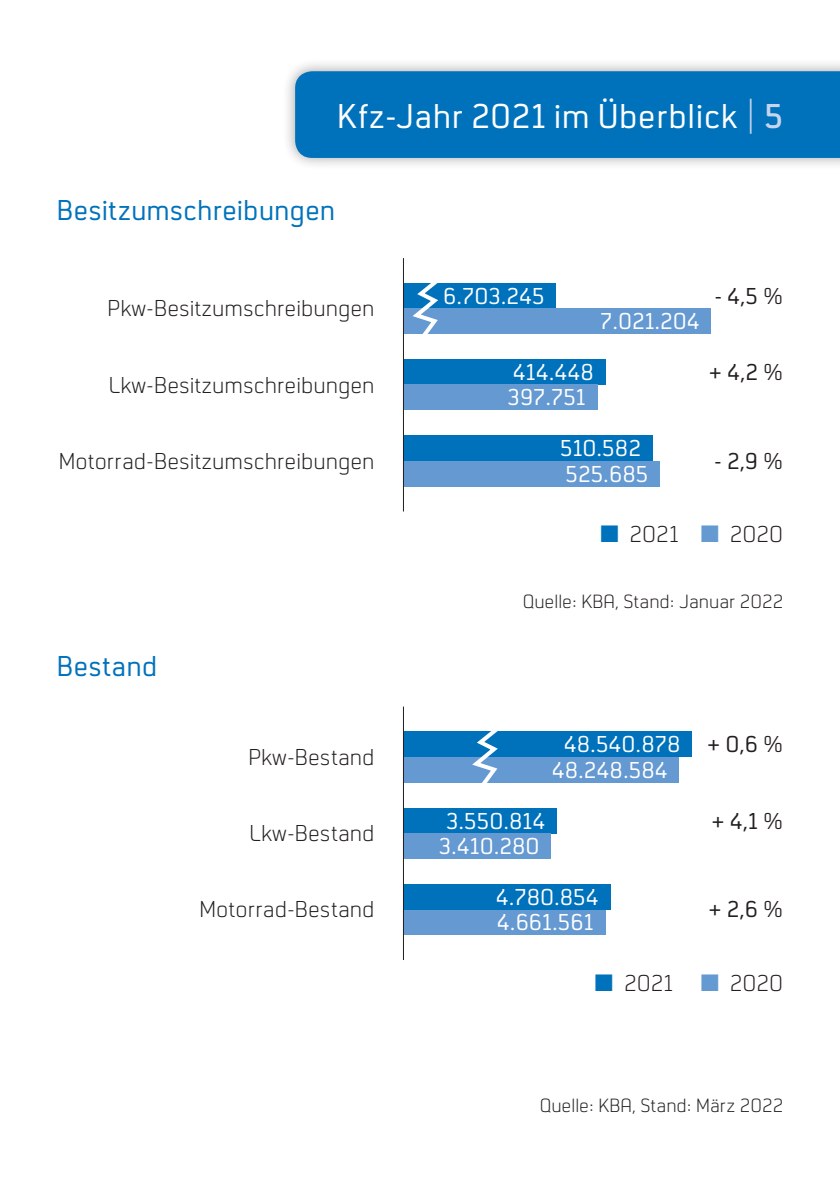
<style>
.page{position:relative;width:840px;height:1191px;background:#fff}
.page>*{position:absolute;margin:0;border:0;box-sizing:border-box;transform-origin:0 0}
.t1{font:36px "Neustadt";letter-spacing:.015em;color:#fff}
.t2{font:30px "Neustadt";color:#0072bc}
.t3{font:300 24px "Neustadt";color:#231f20}
.t4{font:24px "Neustadt";color:#fff}
.t5{font:24px "Neustadt";color:#231f20}
.t6{font:300 20px "Neustadt";color:#231f20}
.s1{font-weight:300;color:#c6d5ed}
.s2{font-weight:600;color:#c6d5ed}
.s3{color:#0072bc}
.s4{color:#6599d1}
</style>
<div class="page">
<div style="left:282px;top:59px;width:557px;height:112px;background:#231f20;opacity:.4"></div>
<div style="left:295px;top:71px;width:544px;height:87px;background:#0072bc"></div>
<div style="left:403px;top:283px;width:152px;height:25px;background:#0072bc"></div>
<div style="left:403px;top:731px;width:288px;height:26px;background:#0072bc"></div>
<div style="left:403px;top:359px;width:202px;height:26px;background:#0072bc"></div>
<div style="left:403px;top:808px;width:153px;height:25px;background:#0072bc"></div>
<div style="left:403px;top:461px;width:256px;height:25px;background:#6599d1"></div>
<div style="left:403px;top:909px;width:201px;height:25px;background:#6599d1"></div>
<div style="left:403px;top:308px;width:308px;height:26px;background:#6599d1"></div>
<div style="left:403px;top:757px;width:275px;height:25px;background:#6599d1"></div>
<div style="left:403px;top:385px;width:194px;height:25px;background:#6599d1"></div>
<div style="left:403px;top:833px;width:147px;height:25px;background:#6599d1"></div>
<div style="left:403px;top:435px;width:249px;height:26px;background:#0072bc"></div>
<div style="left:403px;top:884px;width:207px;height:25px;background:#0072bc"></div>
<svg style="left:413px;top:283px;width:25px;height:51px"></svg>
<svg style="left:468px;top:731px;width:37px;height:52px"></svg>
<hr style="left:402px;top:258px;width:2px;height:253px;background:#231f20">
<hr style="left:402px;top:706px;width:2px;height:254px;background:#231f20">
<h1 class="t1" style="left:337px;top:97px;width:447px">Kfz-Jahr 2021 im Überblick <span class="s1">|</span> <span class="s2">5</span></h1>
<p class="t2" style="left:57px;top:194px;width:280px">Besitzumschreibungen</p>
<p class="t3" style="left:108px;top:296px;width:268px">Pkw-Besitzumschreibungen</p>
<p class="t3" style="left:109px;top:372px;width:267px">Lkw-Besitzumschreibungen</p>
<p class="t3" style="left:59px;top:448px;width:317px">Motorrad-Besitzumschreibungen</p>
<p class="t2" style="left:57px;top:650px;width:102px">Bestand</p>
<p class="t3" style="left:248px;top:744px;width:128px">Pkw-Bestand</p>
<p class="t3" style="left:249px;top:821px;width:126px">Lkw-Bestand</p>
<p class="t3" style="left:199px;top:897px;width:176px">Motorrad-Bestand</p>
<p class="t4" style="left:443px;top:283px;width:103px">6.703.245</p>
<p class="t4" style="left:599px;top:309px;width:101px">7.021.204</p>
<p class="t5" style="left:714px;top:283px;width:70px">- 4,5 %</p>
<p class="t4" style="left:512px;top:360px;width:83px">414.448</p>
<p class="t4" style="left:507px;top:385px;width:80px">397.751</p>
<p class="t4" style="left:559px;top:436px;width:82px">510.582</p>
<p class="t4" style="left:565px;top:461px;width:84px">525.685</p>
<p class="t5" style="left:708px;top:360px;width:76px">+ 4,2 %</p>
<p class="t5" style="left:713px;top:448px;width:71px">- 2,9 %</p>
<p class="t3" style="left:600px;top:522px;width:184px"><span class="s3">■</span> 2021 <span class="s4">■</span> 2020</p>
<p class="t6" style="left:522px;top:591px;width:262px">Quelle: KBA, Stand: Januar 2022</p>
<p class="t4" style="left:563px;top:731px;width:118px">48.540.878</p>
<p class="t4" style="left:551px;top:757px;width:118px">48.248.584</p>
<p class="t4" style="left:446px;top:808px;width:101px">3.550.814</p>
<p class="t4" style="left:438px;top:833px;width:102px">3.410.280</p>
<p class="t4" style="left:495px;top:884px;width:105px">4.780.854</p>
<p class="t4" style="left:496px;top:909px;width:98px">4.661.561</p>
<p class="t5" style="left:706px;top:732px;width:77px">+ 0,6 %</p>
<p class="t5" style="left:711px;top:808px;width:73px">+ 4,1 %</p>
<p class="t5" style="left:708px;top:897px;width:76px">+ 2,6 %</p>
<p class="t3" style="left:594px;top:970px;width:190px"><span class="s3">■</span> 2021 <span class="s4">■</span> 2020</p>
<p class="t6" style="left:539px;top:1094px;width:245px">Quelle: KBA, Stand: März 2022</p>
</div>
